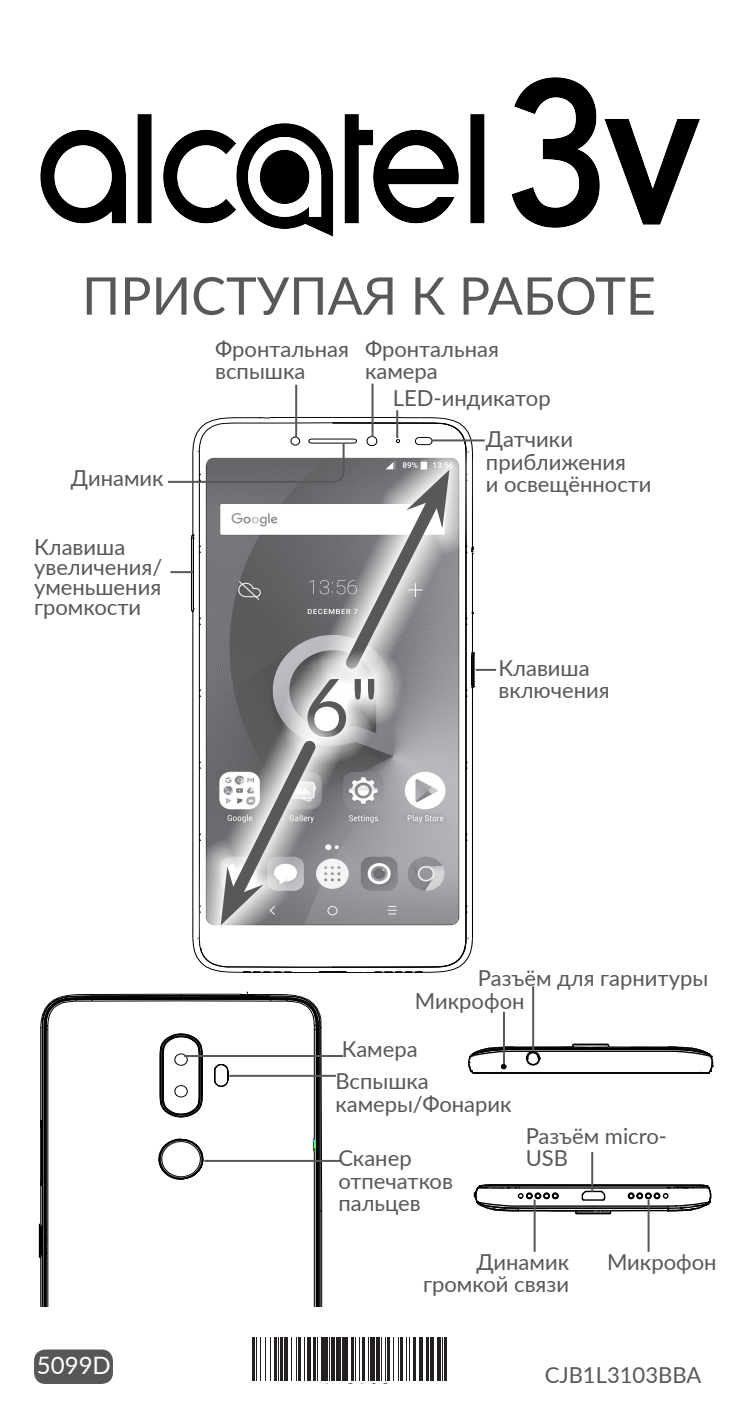
<style>
.page{position:relative;width:738px;height:1418px;background:#fff}
.page>*{position:absolute;margin:0;border:0;box-sizing:border-box;transform-origin:0 0}
.t1{font:80px "Lato";color:#57585a}
.t2{font:52px "Lato";color:#57585a}
.t3{font:24px "Lato";color:#fff}
.t4{font:22px/22.4px "Lato";color:#57585a}
</style>
<div class="page">
<hr style="left:252px;top:1337px;width:2px;height:43px;background:#231f20">
<hr style="left:256px;top:1337px;width:1px;height:43px;background:#231f20">
<hr style="left:259px;top:1337px;width:1px;height:43px;background:#231f20">
<hr style="left:265px;top:1337px;width:1px;height:43px;background:#231f20">
<hr style="left:270px;top:1337px;width:1px;height:43px;background:#231f20">
<hr style="left:274px;top:1337px;width:2px;height:43px;background:#231f20">
<hr style="left:278px;top:1337px;width:1px;height:43px;background:#231f20">
<hr style="left:280px;top:1337px;width:2px;height:43px;background:#231f20">
<hr style="left:284px;top:1337px;width:3px;height:43px;background:#231f20">
<hr style="left:291px;top:1337px;width:1px;height:43px;background:#231f20">
<hr style="left:295px;top:1337px;width:1px;height:43px;background:#231f20">
<hr style="left:298px;top:1337px;width:2px;height:43px;background:#231f20">
<hr style="left:303px;top:1337px;width:1px;height:43px;background:#231f20">
<hr style="left:307px;top:1337px;width:3px;height:43px;background:#231f20">
<hr style="left:313px;top:1337px;width:2px;height:43px;background:#231f20">
<hr style="left:316px;top:1337px;width:1px;height:43px;background:#231f20">
<hr style="left:321px;top:1337px;width:2px;height:43px;background:#231f20">
<hr style="left:324px;top:1337px;width:4px;height:43px;background:#231f20">
<hr style="left:329px;top:1337px;width:1px;height:43px;background:#231f20">
<hr style="left:331px;top:1337px;width:4px;height:43px;background:#231f20">
<hr style="left:336px;top:1337px;width:4px;height:43px;background:#231f20">
<hr style="left:342px;top:1337px;width:2px;height:43px;background:#231f20">
<hr style="left:345px;top:1337px;width:2px;height:43px;background:#231f20">
<hr style="left:351px;top:1337px;width:2px;height:43px;background:#231f20">
<hr style="left:355px;top:1337px;width:1px;height:43px;background:#231f20">
<hr style="left:358px;top:1337px;width:1px;height:43px;background:#231f20">
<hr style="left:362px;top:1337px;width:2px;height:43px;background:#231f20">
<hr style="left:367px;top:1337px;width:1px;height:43px;background:#231f20">
<hr style="left:370px;top:1337px;width:4px;height:43px;background:#231f20">
<hr style="left:376px;top:1337px;width:3px;height:43px;background:#231f20">
<hr style="left:380px;top:1337px;width:1px;height:43px;background:#231f20">
<hr style="left:385px;top:1337px;width:1px;height:43px;background:#231f20">
<hr style="left:387px;top:1337px;width:2px;height:43px;background:#231f20">
<hr style="left:393px;top:1337px;width:1px;height:43px;background:#231f20">
<hr style="left:398px;top:1337px;width:1px;height:43px;background:#231f20">
<hr style="left:400px;top:1337px;width:2px;height:43px;background:#231f20">
<hr style="left:406px;top:1337px;width:1px;height:43px;background:#231f20">
<hr style="left:408px;top:1337px;width:1px;height:43px;background:#231f20">
<hr style="left:413px;top:1337px;width:2px;height:43px;background:#231f20">
<hr style="left:419px;top:1337px;width:3px;height:43px;background:#231f20">
<hr style="left:426px;top:1337px;width:2px;height:43px;background:#231f20">
<hr style="left:429px;top:1337px;width:1px;height:43px;background:#231f20">
<hr style="left:431px;top:1337px;width:2px;height:43px;background:#231f20">
<hr style="left:437px;top:1337px;width:3px;height:43px;background:#231f20">
<hr style="left:442px;top:1337px;width:1px;height:43px;background:#231f20">
<hr style="left:444px;top:1337px;width:2px;height:43px;background:#231f20">
<div style="left:34px;top:1349px;width:79px;height:34px;background:#595656;border-radius:11px"></div>
<img style="left:40px;top:77px;width:660px;height:160px">
<hr style="left:475px;top:669px;width:20px;height:2px;background:#57585a">
<hr style="left:295px;top:385px;width:2px;height:53px;background:#57585a">
<hr style="left:371px;top:383px;width:2px;height:54px;background:#57585a">
<hr style="left:431px;top:439px;width:53px;height:2px;background:#57585a">
<hr style="left:396px;top:410px;width:2px;height:28px;background:#57585a">
<svg style="left:168px;top:417px;width:306px;height:556px"></svg>
<svg style="left:468px;top:1024px;width:245px;height:50px"></svg>
<svg style="left:473px;top:1183px;width:238px;height:53px"></svg>
<hr style="left:531px;top:986px;width:2px;height:64px;background:#57585a">
<hr style="left:502px;top:1011px;width:2px;height:53px;background:#57585a">
<svg style="left:39px;top:991px;width:283px;height:314px"></svg>
<hr style="left:229px;top:1074px;width:107px;height:2px;background:#57585a">
<hr style="left:204px;top:1159px;width:136px;height:2px;background:#57585a">
<hr style="left:184px;top:1054px;width:159px;height:2px;background:#57585a">
<hr style="left:533px;top:1199px;width:2px;height:52px;background:#57585a">
<hr style="left:647px;top:1199px;width:2px;height:52px;background:#57585a">
<hr style="left:590px;top:1151px;width:2px;height:40px;background:#57585a">
<p class="t2" style="left:82px;top:258px;width:575px">ПРИСТУПАЯ К РАБОТЕ</p>
<p class="t4" style="left:71px;top:466px;width:94px">Динамик</p>
<p class="t4" style="left:34px;top:536px;width:130px;line-height:20px">Клавиша увеличения/ уменьшения громкости</p>
<p class="t4" style="left:215px;top:336px;width:135px">Фронтальная вспышка</p>
<p class="t4" style="left:365px;top:336px;width:135px">Фронтальная камера</p>
<p class="t4" style="left:392px;top:386px;width:159px">LED-индикатор</p>
<p class="t4" style="left:485px;top:427px;width:167px">Датчики приближения<br>и освещённости</p>
<p class="t1" style="left:303px;top:650px;width:77px">6"</p>
<p class="t4" style="left:498px;top:655px;width:113px">Клавиша включения</p>
<p class="t3" style="left:37px;top:1347px;width:75px">5099D</p>
<p class="t4" style="left:477px;top:966px;width:231px">Разъём для гарнитуры</p>
<p class="t4" style="left:414px;top:988px;width:111px">Микрофон</p>
<p class="t4" style="left:341px;top:1036px;width:77px">Камера</p>
<p class="t4" style="left:335px;top:1069px;width:177px">Вспышка камеры/Фонарик</p>
<p class="t4" style="left:338px;top:1146px;width:116px">Сканер отпечатков пальцев</p>
<p class="t4" style="left:422px;top:1249px;width:147px;text-align:right">Динамик громкой связи</p>
<p class="t4" style="left:525px;top:1123px;width:143px">Разъём micro-<br>USB</p>
<p class="t4" style="left:606px;top:1249px;width:111px">Микрофон</p>
<p class="t4" style="left:544px;top:1362px;width:158px">CJB1L3103BBA</p>
</div>
